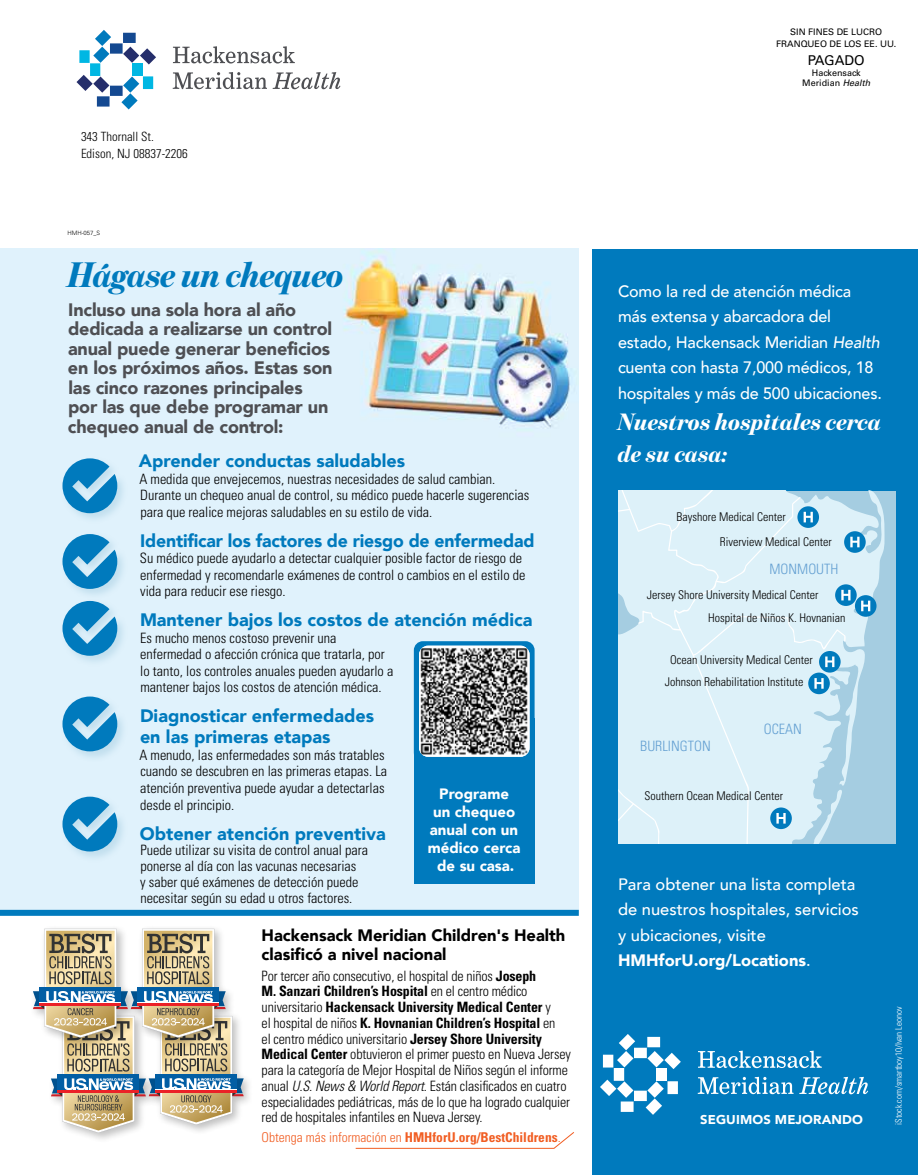
<style>
.page{position:relative;width:918px;height:1175px;background:#fff}
.page>*{position:absolute;margin:0;border:0;box-sizing:border-box;transform-origin:0 0}
.t1{font:italic 900 36px "Benton Mod Disp";letter-spacing:-.02em;color:#007abd}
.t2{font:italic 900 24px/31.5px "Benton Mod Disp";color:#fff}
.t3{font:900 18px/19.5px "Avenir";letter-spacing:-.01em;color:#4e4f53}
.t4{font:900 18px/21px "Avenir";color:#007abd}
.t5{font:500 16.5px/25.5px "Avenir";letter-spacing:-.01em;color:#fff}
.t6{font:900 16.5px/19.5px "Avenir";color:#000}
.t7{font:900 15px/18px "Avenir";color:#fff;text-align:center}
.t8{font:300 condensed 14.25px/15.8px "Univers LT Std";color:#000}
.t9{font:300 condensed 14.25px "Univers LT Std";color:#64a0d2}
.t10{font:700 condensed 13.5px "Univers LT Std";color:#f15d22}
.t11{font:13.5px "Univers LT Std";color:#000}
.t12{font:300 condensed 12.75px/16.5px "Univers LT Std";color:#000}
.t13{font:900 12.75px "Avenir";letter-spacing:.01em;color:#fff}
.t14{font:300 condensed 12px/24.9px "Univers LT Std";color:#000}
.t15{font:9px/12px "Univers LT Std";color:#000;text-align:center}
.t16{font:300 condensed 9px "Univers LT Std";color:#fff}
.t17{font:300 6px "Univers LT Std";color:#000}
.s1{font-weight:700}
.s2{font-style:italic}
.s3{font-weight:300}
.s4{font-weight:900}
</style>
<div class="page">
<div style="left:110px;top:43px;width:13px;height:11px;background:#144991"></div>
<div style="left:123px;top:33px;width:13px;height:10px;background:#144991"></div>
<svg style="left:93px;top:30px;width:18px;height:33px"></svg>
<div style="left:90px;top:63px;width:10px;height:13px;background:#00b7e3"></div>
<div style="left:79px;top:50px;width:11px;height:13px;background:#00b7e3"></div>
<svg style="left:77px;top:75px;width:32px;height:18px"></svg>
<div style="left:110px;top:86px;width:13px;height:10px;background:#144991"></div>
<div style="left:97px;top:96px;width:13px;height:11px;background:#144991"></div>
<svg style="left:121px;top:76px;width:18px;height:33px"></svg>
<div style="left:143px;top:76px;width:10px;height:13px;background:#00b7e3"></div>
<div style="left:132px;top:63px;width:11px;height:13px;background:#00b7e3"></div>
<svg style="left:123px;top:47px;width:33px;height:17px"></svg>
<svg style="left:173px;top:46px;width:122px;height:17px"></svg>
<svg style="left:173px;top:72px;width:94px;height:17px"></svg>
<svg style="left:273px;top:72px;width:67px;height:17px"></svg>
<div style="left:592px;top:249px;width:326px;height:925px;background:#007abd"></div>
<svg style="left:870px;top:490px;width:26px;height:353px;background:#a9d0e3"></svg>
<svg style="left:855px;top:595px;width:22px;height:21px"></svg>
<svg style="left:618px;top:490px;width:252px;height:353px;background:#d2eaf5"></svg>
<img style="left:0;top:249px;width:579px;height:660px">
<div style="left:61px;top:456px;width:67px;height:68px;background:#a5cde1;opacity:.5"></div>
<svg style="left:62px;top:458px;width:55px;height:55px;background:#4fa4d2"></svg>
<div style="left:61px;top:532px;width:67px;height:67px;background:#a5cde1;opacity:.5"></div>
<svg style="left:62px;top:534px;width:55px;height:55px;background:#4fa4d2"></svg>
<div style="left:61px;top:599px;width:67px;height:67px;background:#a5cde1;opacity:.5"></div>
<svg style="left:62px;top:601px;width:55px;height:55px;background:#4fa4d2"></svg>
<div style="left:61px;top:694px;width:67px;height:68px;background:#a5cde1;opacity:.5"></div>
<svg style="left:62px;top:696px;width:55px;height:55px;background:#4fa4d2"></svg>
<div style="left:61px;top:794px;width:67px;height:68px;background:#a5cde1;opacity:.5"></div>
<svg style="left:62px;top:796px;width:55px;height:55px;background:#4fa4d2"></svg>
<div style="left:414px;top:641px;width:121px;height:120px;background:#007abd;border-radius:9px"></div>
<div style="left:414px;top:718px;width:120px;height:166px;background:#007abd"></div>
<img style="left:419px;top:645px;width:111px;height:111px">
<div style="left:0;top:909px;width:579px;height:6px;background:#007abd"></div>
<div style="left:48px;top:1012px;width:109px;height:131px;background:#000;opacity:.25"></div>
<div style="left:145px;top:1012px;width:109px;height:123px;background:#000;opacity:.25"></div>
<svg style="left:33px;top:928px;width:211px;height:205px"></svg>
<svg style="left:355px;top:1132px;width:219px;height:16px"></svg>
<div style="left:634px;top:1047px;width:13px;height:11px;background:#fff"></div>
<div style="left:647px;top:1036px;width:13px;height:11px;background:#fff"></div>
<svg style="left:617px;top:1034px;width:18px;height:33px"></svg>
<div style="left:614px;top:1068px;width:10px;height:12px;background:#fff"></div>
<div style="left:603px;top:1054px;width:10px;height:13px;background:#fff"></div>
<svg style="left:600px;top:1079px;width:33px;height:18px"></svg>
<div style="left:634px;top:1090px;width:13px;height:11px;background:#fff"></div>
<div style="left:621px;top:1101px;width:13px;height:10px;background:#fff"></div>
<svg style="left:646px;top:1081px;width:18px;height:33px"></svg>
<div style="left:668px;top:1081px;width:10px;height:13px;background:#fff"></div>
<div style="left:657px;top:1068px;width:10px;height:12px;background:#fff"></div>
<svg style="left:647px;top:1051px;width:34px;height:18px"></svg>
<svg style="left:698px;top:1050px;width:124px;height:18px"></svg>
<svg style="left:698px;top:1076px;width:170px;height:18px"></svg>
<p class="t12" style="left:81px;top:128px;width:108px">343 Thornall St.<br>Edison, NJ 08837-2206</p>
<p class="t17" style="left:68px;top:229px;width:34px">HMH-057_S</p>
<h1 class="t1" style="left:68px;top:255px;width:278px">Hágase un chequeo</h1>
<p class="t3" style="left:68px;top:299px;width:266px">Incluso una sola hora al año dedicada a realizarse un control anual puede generar beneficios en los próximos años. Estas son las cinco razones principales por las que debe programar un chequeo anual de control:</p>
<p class="t4" style="left:139px;top:450px;width:268px">Aprender conductas saludables</p>
<p class="t8" style="left:139px;top:470px;width:392px;line-height:16.5px">A medida que envejecemos, nuestras necesidades de salud cambian.<br>Durante un chequeo anual de control, su médico puede hacerle sugerencias para que realice mejoras saludables en su estilo de vida.</p>
<p class="t4" style="left:140px;top:529px;width:396px">Identificar los factores de riesgo de enfermedad</p>
<p class="t8" style="left:140px;top:550px;width:387px;line-height:16.5px">Su médico puede ayudarlo a detectar cualquier posible factor de riesgo de enfermedad y recomendarle exámenes de control o cambios en el estilo de vida para reducir ese riesgo.</p>
<p class="t4" style="left:140px;top:609px;width:394px">Mantener bajos los costos de atención médica</p>
<p class="t8" style="left:140px;top:629px;width:255px;line-height:16.5px">Es mucho menos costoso prevenir una enfermedad o afección crónica que tratarla, por lo tanto, los controles anuales pueden ayudarlo a mantener bajos los costos de atención médica.</p>
<p class="t4" style="left:140px;top:705px;width:236px">Diagnosticar enfermedades en las primeras etapas</p>
<p class="t8" style="left:139px;top:746px;width:249px;line-height:16.5px">A menudo, las enfermedades son más tratables cuando se descubren en las primeras etapas. La atención preventiva puede ayudar a detectarlas desde el principio.</p>
<p class="t4" style="left:140px;top:822px;width:247px">Obtener atención preventiva</p>
<p class="t8" style="left:140px;top:842px;width:230px">Puede utilizar su visita de control anual para ponerse al día con las vacunas necesarias<br>y saber qué exámenes de detección puede necesitar según su edad u otros factores.</p>
<p class="t7" style="left:428px;top:784px;width:94px">Programe<br>un chequeo anual con un médico cerca de su casa.</p>
<p class="t6" style="left:262px;top:924px;width:305px">Hackensack Meridian Children's Health clasificó a nivel nacional</p>
<p class="t8" style="left:262px;top:967px;width:311px">Por tercer año consecutivo, el hospital de niños <span class="s1">Joseph<br>M. Sanzari Children’s Hospital</span> en el centro médico universitario <span class="s1">Hackensack University Medical Center</span> y<br>el hospital de niños <span class="s1">K. Hovnanian Children’s Hospital</span> en<br>el centro médico universitario <span class="s1">Jersey Shore University Medical Center</span> obtuvieron el primer puesto en Nueva Jersey para la categoría de Mejor Hospital de Niños según el informe anual <span class="s2">U.S. News &amp; World Report</span>. Están clasificados en cuatro especialidades pediátricas, más de lo que ha logrado cualquier red de hospitales infantiles en Nueva Jersey.</p>
<p class="t10" style="left:262px;top:1128px;width:301px"><span class="s3">Obtenga más información en</span> HMHforU.org/BestChildrens<span class="s3">.</span></p>
<p class="t15" style="left:776px;top:26px;width:122px">SIN FINES DE LUCRO<br>FRANQUEO DE LOS EE. UU.</p>
<p class="t11" style="left:808px;top:53px;width:58px">PAGADO</p>
<p class="t15" style="left:802px;top:68px;width:70px;line-height:10.5px">Hackensack<br>Meridian <span class="s2">Health</span></p>
<p class="t5" style="left:618px;top:277px;width:265px">Como la red de atención médica más extensa y abarcadora del estado, Hackensack Meridian <span class="s2">Health </span>cuenta con hasta 7,000 médicos, 18 hospitales y más de 500 ubicaciones.</p>
<h2 class="t2" style="left:618px;top:406px;width:265px">Nuestros hospitales cerca de su casa:</h2>
<p class="t14" style="left:720px;top:504px;width:113px;text-indent:-43px">Bayshore Medical Center<br>Riverview Medical Center</p>
<p class="t9" style="left:770px;top:561px;width:70px">MONMOUTH</p>
<p class="t14" style="left:647px;top:582px;width:173px">Jersey Shore University Medical Center</p>
<p class="t14" style="left:708px;top:606px;width:139px">Hospital de Niños K. Hovnanian</p>
<p class="t14" style="left:670px;top:647px;width:144px">Ocean University Medical Center</p>
<p class="t14" style="left:665px;top:669px;width:140px">Johnson Rehabilitation Institute</p>
<p class="t9" style="left:640px;top:737px;width:72px">BURLINGTON</p>
<p class="t9" style="left:764px;top:720px;width:40px">OCEAN</p>
<p class="t14" style="left:644px;top:783px;width:140px">Southern Ocean Medical Center</p>
<p class="t5" style="left:618px;top:870px;width:242px">Para obtener una lista completa de nuestros hospitales, servicios y ubicaciones, visite<br><span class="s4">HMHforU.org/Locations</span>.</p>
<p class="t13" style="left:700px;top:1108px;width:165px">SEGUIMOS MEJORANDO</p>
<p class="t16" style="left:893px;top:1124px;width:119px;rotate:-90deg">iStock.com/smartboy10/Ivan Leonov</p>
</div>
